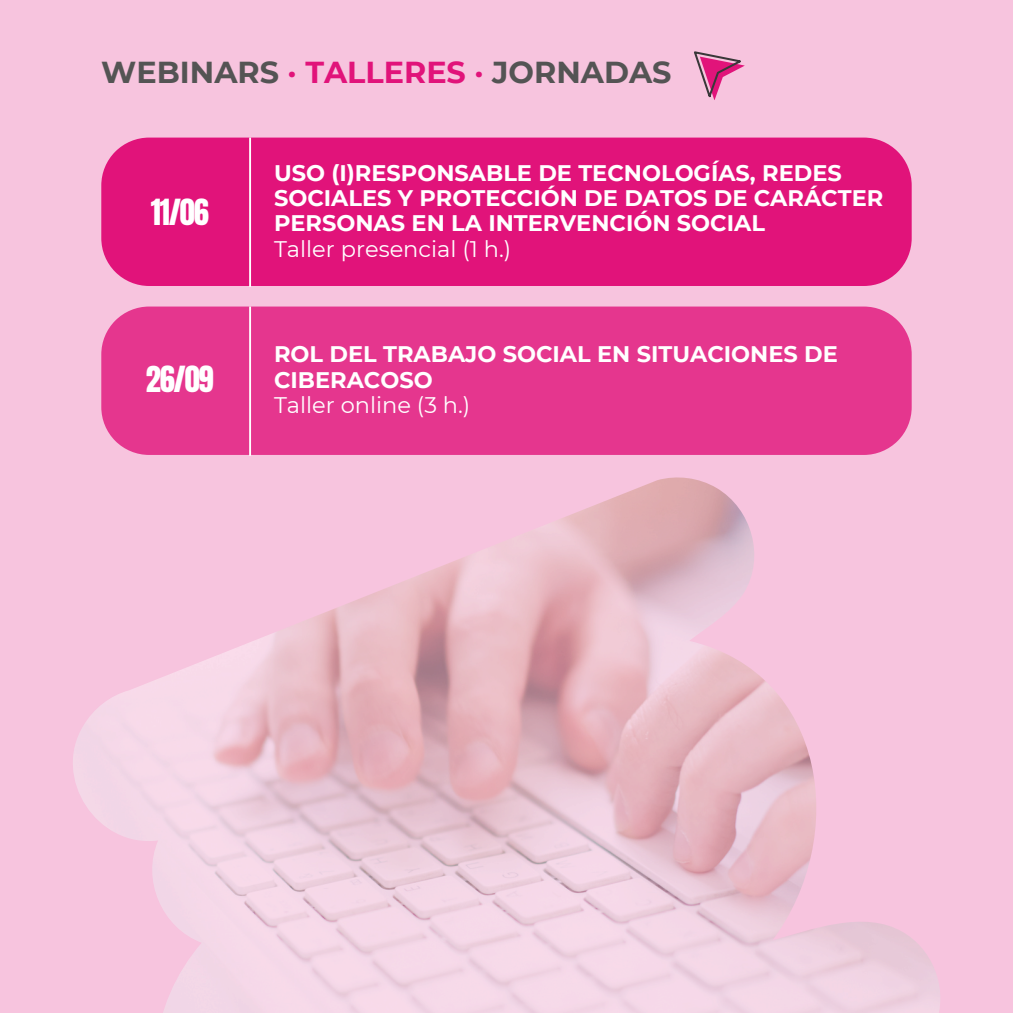
<style>
.page{position:relative;width:1013px;height:1013px;background:#fff}
.page>*{position:absolute;margin:0;border:0;box-sizing:border-box;transform-origin:0 0}
.t1{font:30.62px "Anton";letter-spacing:-.04em;color:#fff}
.t2{font:700 30.25px "Montserrat";color:#545454}
.t3{font:700 22.5px/25.2px "Montserrat";color:#fff}
.t4{font:22.5px "Montserrat";color:#fff}
.s1{color:#e1137a}
</style>
<div class="page">
<div style="left:0;top:0;width:1012px;height:1012px;background:#f7c4de"></div>
<div style="left:101px;top:306px;width:810px;height:149px;background:#e5368e"></div>
<hr style="left:249px;top:306px;width:2px;height:150px;background:#fff">
<div style="left:101px;top:138px;width:810px;height:148px;background:#e1137a"></div>
<hr style="left:249px;top:138px;width:2px;height:149px;background:#fff">
<svg style="left:694px;top:51px;width:51px;height:49px"></svg>
<img style="left:73px;top:477px;width:867px;height:535px">
<p class="t2" style="left:101px;top:54px;width:571px">WEBINARS <span class="s1">· TALLERES ·</span> JORNADAS</p>
<p class="t1" style="left:151px;top:190px;width:60px">11/06</p>
<p class="t1" style="left:146px;top:357px;width:70px">26/09</p>
<p class="t3" style="left:274px;top:160px;width:611px">USO (I)RESPONSABLE DE TECNOLOGÍAS, REDES<br>SOCIALES Y PROTECCIÓN DE DATOS DE CARÁCTER<br>PERSONAS EN LA INTERVENCIÓN SOCIAL</p>
<p class="t4" style="left:274px;top:235px;width:239px">Taller presencial (1 h.)</p>
<p class="t3" style="left:274px;top:341px;width:565px">ROL DEL TRABAJO SOCIAL EN SITUACIONES DE<br>CIBERACOSO</p>
<p class="t4" style="left:274px;top:391px;width:198px">Taller online (3 h.)</p>
</div>
